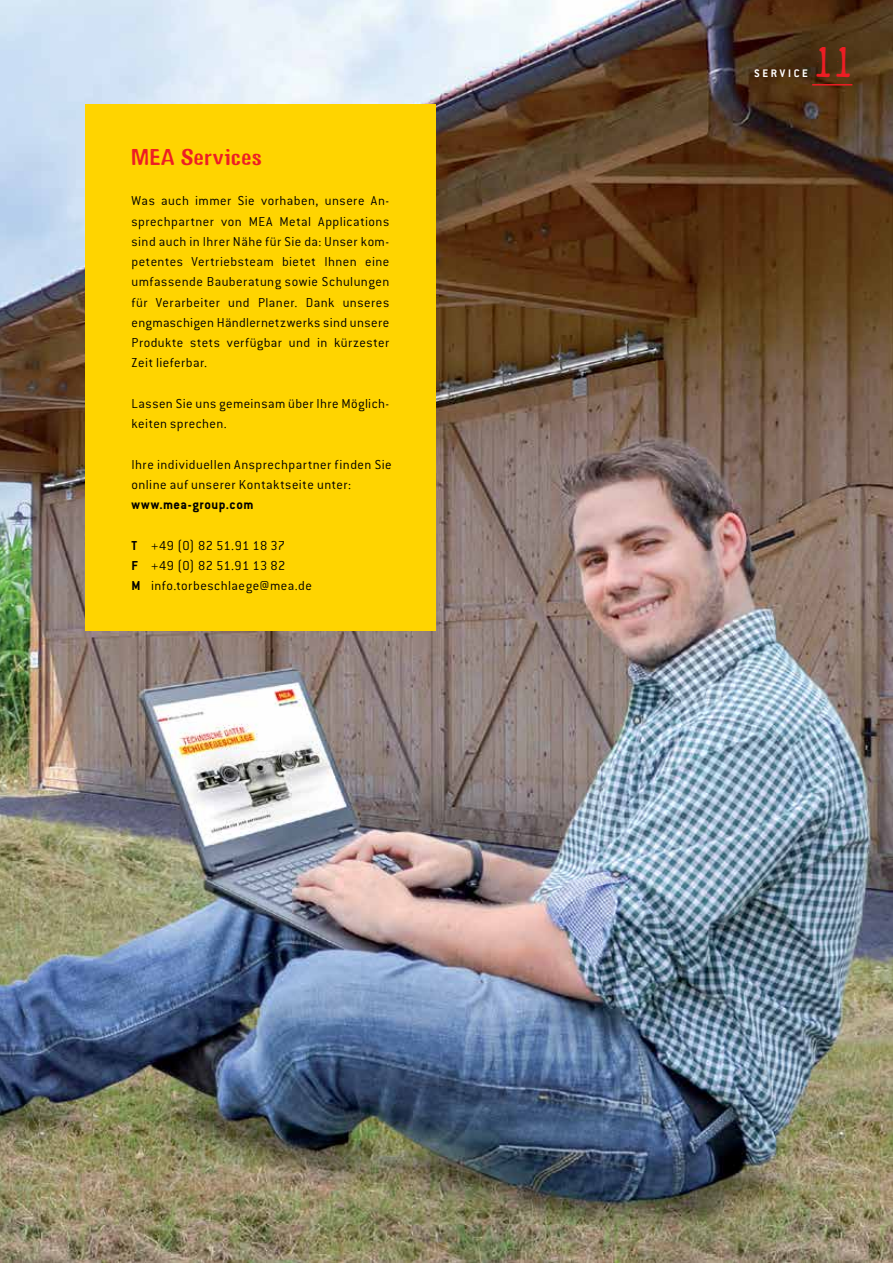
<style>
.page{position:relative;width:893px;height:1263px;background:#fff}
.page>*{position:absolute;margin:0;border:0;box-sizing:border-box;transform-origin:0 0}
.t1{font:500 45px "Gagamond MEA";color:#ed1d24}
.t2{font:700 24px "Gagamond MEA";letter-spacing:.02em;color:#ed1d24}
.t3{font:300 14.25px/20.2px "Conduit ITC Pro";letter-spacing:.03em;color:#000}
.t4{font:700 14.25px "Conduit ITC Pro";letter-spacing:.04em;color:#000}
.t5{font:700 12px "Conduit ITC Pro";color:#fff}
.s1{font-weight:700}
</style>
<div class="page">
<img style="left:0;top:0;width:893px;height:1263px">
<div style="left:85px;top:104px;width:351px;height:527px;background:#ffd400"></div>
<hr style="left:812px;top:84px;width:40px;height:2px;background:#ed1d24">
<h2 class="t2" style="left:132px;top:143px;width:12px">MEA</h2>
<h2 class="t2" style="left:181px;top:143px;width:82px">Services</h2>
<p class="t3" style="left:132px;top:191px;width:259px;text-align:justify">Was auch immer Sie vorhaben, unsere An&shy;sprechpartner von MEA Metal Applications sind auch in Ihrer Nähe für Sie da: Unser kom&shy;petentes Vertriebsteam bietet Ihnen eine umfassende Bauberatung sowie Schulungen für Verarbeiter und Planer. Dank unseres engmaschigen Händlernetzwerks sind unsere Produkte stets verfügbar und in kürzester Zeit lieferbar.</p>
<p class="t3" style="left:132px;top:393px;width:259px">Lassen Sie uns gemeinsam über Ihre Möglich&shy;keiten sprechen.</p>
<p class="t3" style="left:132px;top:454px;width:262px">Ihre individuellen Ansprechpartner finden Sie online auf unserer Kontaktseite unter:</p>
<p class="t4" style="left:132px;top:496px;width:123px">www.mea-group.com</p>
<p class="t3" style="left:132px;top:535px;width:182px"><span class="s1">T</span> +49 (0) 82 51.91 18 37<br><span class="s1">F</span> +49 (0) 82 51.91 13 82<br><span class="s1">M</span> info.torbeschlaege@mea.de</p>
<p class="t5" style="left:754px;top:66px;width:24px">Servi</p>
<p class="t5" style="left:794px;top:66px;width:16px">ce</p>
<h1 class="t1" style="left:812px;top:38px;width:42px">11</h1>
</div>
